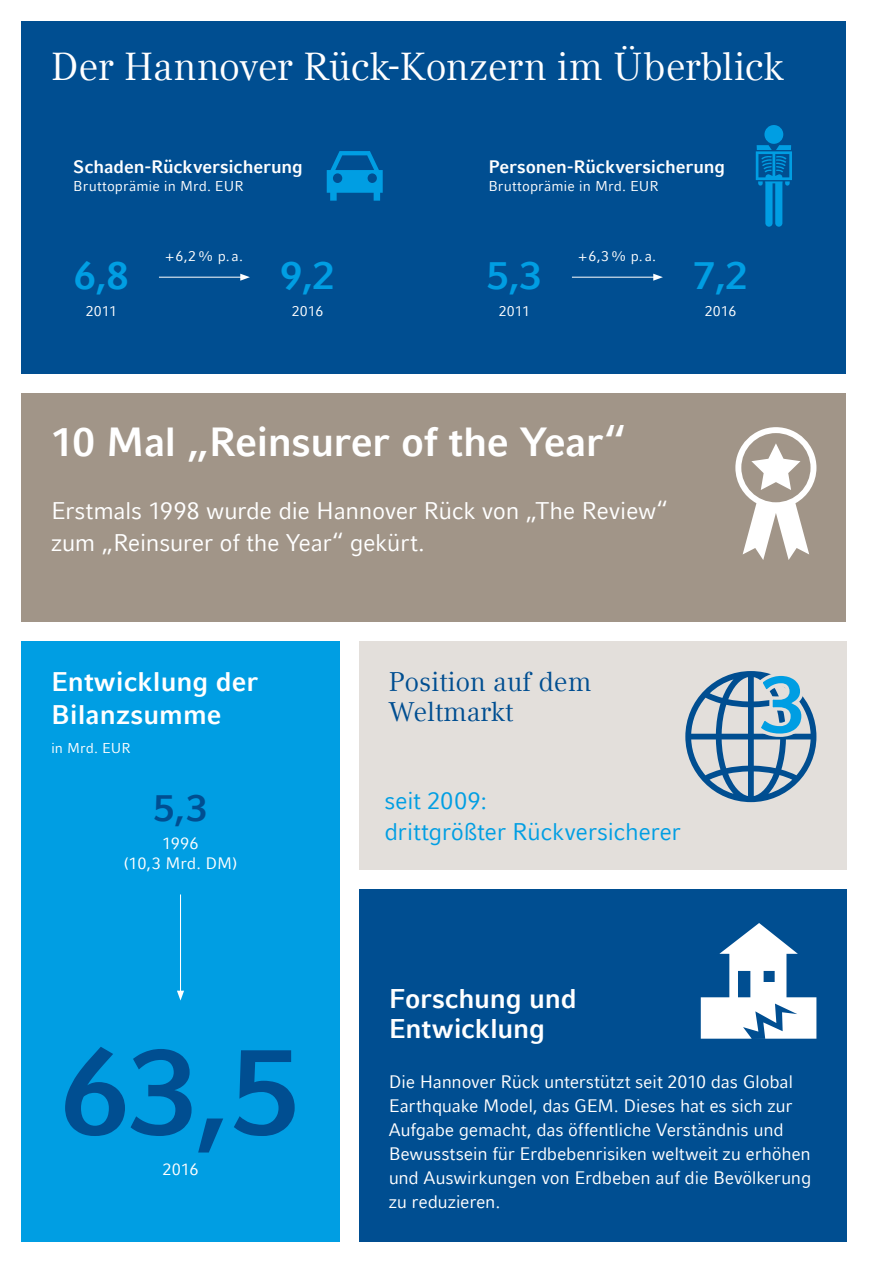
<style>
.page{position:relative;width:893px;height:1263px;background:#fff}
.page>*{position:absolute;margin:0;border:0;box-sizing:border-box;transform-origin:0 0}
.t1{font:700 122.25px "Compatil Fact LT Com";color:#004e91}
.t2{font:700 40.5px "Compatil Fact LT Com";letter-spacing:-.01em;color:#fff}
.t3{font:39px "Compatil Text LT Com";letter-spacing:-.005em;color:#fff}
.t4{font:700 39px "Compatil Fact LT Com";color:#009ee3}
.t5{font:700 37.5px "Compatil Fact LT Com";color:#004e91}
.t6{font:700 27px/30px "Compatil Fact LT Com";letter-spacing:-.01em;color:#fff}
.t7{font:27px/30px "Compatil Text LT Com";color:#004e91}
.t8{font:700 26.85px/33px "Compatil Fact LT Com";color:#fff}
.t9{font:24px/31.5px "Compatil Fact LT Com";letter-spacing:-.02em;color:#fff}
.t10{font:24px/31.5px "Compatil Fact LT Com";letter-spacing:-.015em;color:#009ee3}
.t11{font:18px/24px "Compatil Fact LT Com";letter-spacing:-.015em;color:#fff}
.t12{font:700 18px "Compatil Fact LT Com";letter-spacing:-.005em;color:#fff}
.t13{font:16.5px/19.5px "Compatil Fact LT Com";letter-spacing:-.005em;color:#fff;text-align:center}
.t14{font:14.25px "Compatil Fact LT Com";letter-spacing:.005em;color:#fff}
</style>
<div class="page">
<div style="left:21px;top:21px;width:825px;height:353px;background:#004e91"></div>
<div style="left:21px;top:641px;width:319px;height:601px;background:#009ee3"></div>
<div style="left:359px;top:889px;width:487px;height:353px;background:#004e91"></div>
<div style="left:359px;top:641px;width:487px;height:229px;background:#e3dfdb"></div>
<div style="left:21px;top:393px;width:825px;height:229px;background:#a19588"></div>
<svg style="left:701px;top:923px;width:115px;height:116px"></svg>
<svg style="left:735px;top:427px;width:81px;height:133px"></svg>
<hr style="left:159px;top:277px;width:84px;height:1px;background:#fff">
<svg style="left:240px;top:274px;width:10px;height:7px"></svg>
<hr style="left:572px;top:277px;width:84px;height:1px;background:#fff">
<svg style="left:653px;top:274px;width:10px;height:7px"></svg>
<div style="left:764px;top:125px;width:19px;height:19px;background:#009ee3;border-radius:50%"></div>
<svg style="left:756px;top:145px;width:36px;height:82px"></svg>
<svg style="left:327px;top:151px;width:56px;height:50px"></svg>
<hr style="left:180px;top:894px;width:1px;height:99px;background:#fff">
<svg style="left:177px;top:991px;width:7px;height:9px"></svg>
<svg style="left:685px;top:671px;width:131px;height:131px"></svg>
<h3 class="t3" style="left:51px;top:44px;width:734px">Der Hannover Rück-Konzern im Überblick</h3>
<p class="t12" style="left:73px;top:156px;width:231px">Schaden-Rückversicherung</p>
<p class="t14" style="left:73px;top:178px;width:172px">Bruttoprämie in Mrd. EUR</p>
<h3 class="t4" style="left:74px;top:253px;width:56px">6,8</h3>
<p class="t14" style="left:86px;top:303px;width:33px">2011</p>
<p class="t14" style="left:166px;top:248px;width:79px">+ 6,2 % p. a.</p>
<h3 class="t4" style="left:280px;top:253px;width:56px">9,2</h3>
<p class="t14" style="left:292px;top:303px;width:33px">2016</p>
<p class="t12" style="left:488px;top:156px;width:238px">Personen-Rückversicherung</p>
<p class="t14" style="left:488px;top:178px;width:172px">Bruttoprämie in Mrd. EUR</p>
<h3 class="t4" style="left:487px;top:253px;width:56px">5,3</h3>
<p class="t14" style="left:499px;top:303px;width:33px">2011</p>
<p class="t14" style="left:579px;top:248px;width:79px">+ 6,3 % p. a.</p>
<h3 class="t4" style="left:693px;top:253px;width:56px">7,2</h3>
<p class="t14" style="left:705px;top:303px;width:33px">2016</p>
<h2 class="t2" style="left:51px;top:418px;width:576px">10 Mal „Reinsurer of the Year“</h2>
<h3 class="t9" style="left:51px;top:495px;width:618px">Erstmals 1998 wurde die Hannover Rück von „The Review“ zum „Reinsurer of the Year“ gekürt.</h3>
<h3 class="t8" style="left:51px;top:665px;width:208px">Entwicklung der<br>Bilanzsumme</h3>
<p class="t14" style="left:51px;top:740px;width:81px">in Mrd. EUR</p>
<h3 class="t5" style="left:154px;top:786px;width:55px">5,3</h3>
<p class="t13" style="left:123px;top:834px;width:116px">1996<br>(10,3 Mrd. DM)</p>
<h1 class="t1" style="left:61px;top:1020px;width:240px">63,5</h1>
<p class="t13" style="left:162px;top:1160px;width:38px">2016</p>
<h3 class="t7" style="left:389px;top:667px;width:204px">Position auf dem<br>Weltmarkt</h3>
<h3 class="t10" style="left:384px;top:784px;width:298px">seit 2009:<br>drittgrößter Rückversicherer</h3>
<h3 class="t6" style="left:389px;top:984px;width:190px">Forschung und<br>Entwicklung</h3>
<p class="t11" style="left:389px;top:1069px;width:424px">Die Hannover Rück unterstützt seit 2010 das Global Earthquake Model, das GEM. Dieses hat es sich zur Aufgabe gemacht, das öffentliche Verständnis und Bewusstsein für Erdbebenrisiken weltweit zu erhöhen und Auswirkungen von Erdbeben auf die Bevölkerung zu reduzieren.</p>
</div>
